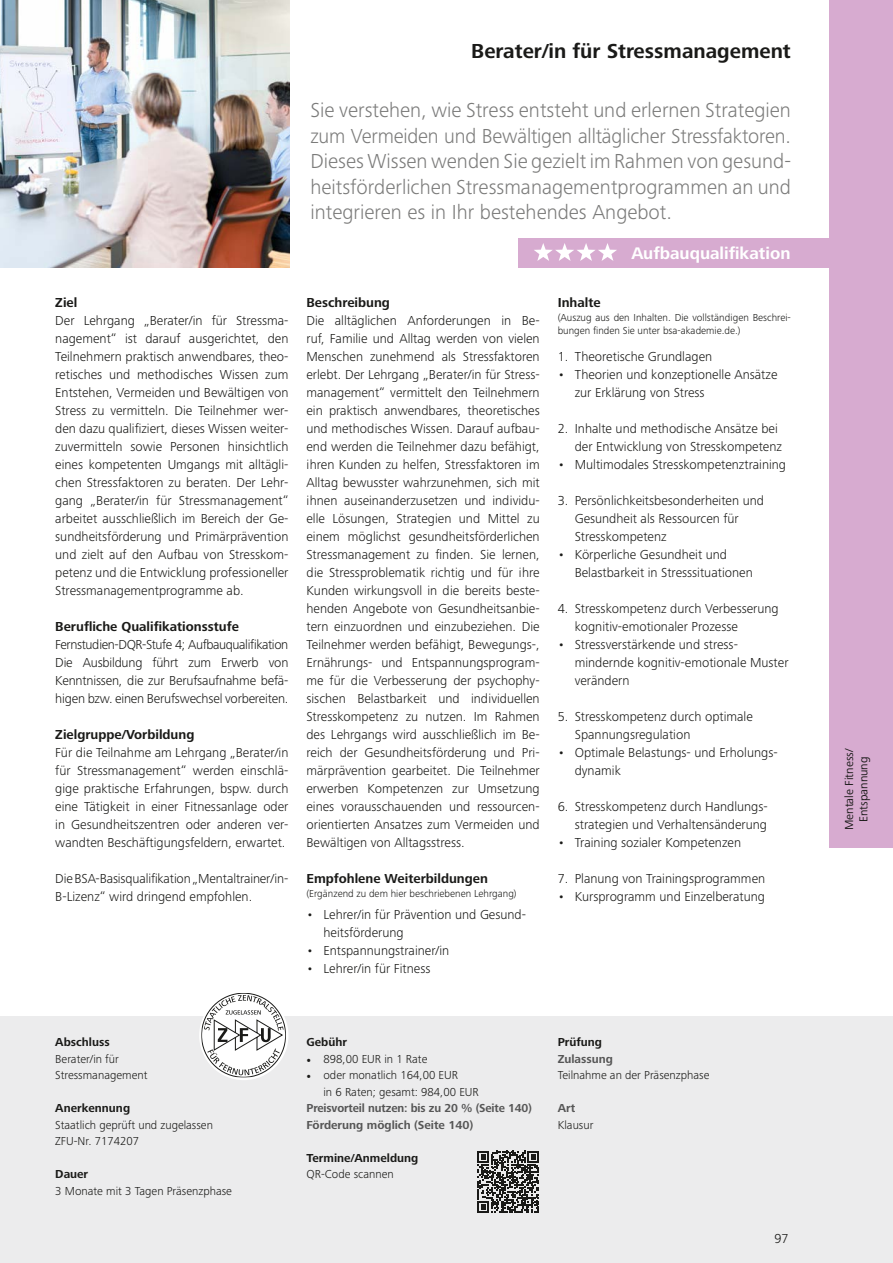
<style>
.page{position:relative;width:893px;height:1263px;background:#fff}
.page>*{position:absolute;margin:0;border:0;box-sizing:border-box;transform-origin:0 0}
.t1{font:300 21px/25.5px "Frutiger Next Pro";color:#7b7b7a;text-align:justify}
.t2{font:700 21px "Frutiger Next Pro";color:#1a1a18}
.t3{font:700 17.4px "Frutiger Next Pro";color:#fff}
.t4{font:300 13.5px/18px "Frutiger Next Pro";color:#1a1a18}
.t5{font:700 13.5px "Frutiger Next Pro";color:#1a1a18}
.t6{font:300 12px/16.5px "Frutiger Next Pro";color:#1a1a18}
.t7{font:700 12px/16.5px "Frutiger Next Pro";letter-spacing:-.005em;color:#565656}
.t8{font:700 12px "Frutiger Next Pro";color:#1a1a18}
.t9{font:12px/14.4px "Frutiger Next Pro";color:#1a1a18;text-align:center}
.t10{font:300 10.5px/13.5px "Frutiger Next Pro";color:#1a1a18}
.s1{font-family:"Minion Pro";font-weight:400}
</style>
<div class="page">
<img style="left:1px;top:0;width:288px;height:268px">
<img style="left:0;top:0;width:1px;height:268px">
<div style="left:0;top:1016px;width:893px;height:247px;background:#ececed"></div>
<svg style="left:477px;top:1151px;width:62px;height:61px"></svg>
<div style="left:199px;top:991px;width:89px;height:89px;background:#fff;border-radius:50%"></div>
<svg style="left:201px;top:993px;width:85px;height:84px"></svg>
<div style="left:519px;top:238px;width:374px;height:30px;background:#d7abd0"></div>
<svg style="left:534px;top:243px;width:83px;height:18px"></svg>
<div style="left:829px;top:0;width:64px;height:848px;background:#d7abd0"></div>
<p class="t5" style="left:55px;top:295px;width:24px">Ziel</p>
<p class="t4" style="left:55px;top:312px;width:235px;text-align:justify">Der Lehrgang „Berater/in für Stressma&shy;nagement“ ist darauf ausgerichtet, den Teilnehmern praktisch anwendbares, theo&shy;retisches und methodisches Wissen zum Entstehen, Vermeiden und Bewältigen von Stress zu vermitteln. Die Teilnehmer wer&shy;den dazu qualifiziert, dieses Wissen weiter&shy;zuvermitteln sowie Personen hinsichtlich eines kompetenten Umgangs mit alltägli&shy;chen Stressfaktoren zu beraten. Der Lehr&shy;gang „Berater/in für Stressmanagement“ arbeitet ausschließlich im Bereich der Ge&shy;sundheitsförderung und Primärprävention und zielt auf den Aufbau von Stresskom&shy;petenz und die Entwicklung professioneller Stressmanagementprogramme ab.</p>
<p class="t5" style="left:55px;top:619px;width:185px">Berufliche Qualifikationsstufe</p>
<p class="t4" style="left:55px;top:636px;width:235px;text-align:justify">Fernstudien-DQR-Stufe 4; Aufbauqualifikation Die Ausbildung führt zum Erwerb von Kenntnissen, die zur Berufsaufnahme befä&shy;higen bzw. einen Berufswechsel vorbereiten.</p>
<p class="t5" style="left:55px;top:727px;width:141px">Zielgruppe/Vorbildung</p>
<p class="t4" style="left:55px;top:744px;width:235px;text-align:justify">Für die Teilnahme am Lehrgang „Berater/in für Stressmanagement“ werden einschlä&shy;gige praktische Erfahrungen, bspw. durch eine Tätigkeit in einer Fitnessanlage oder in Gesundheitszentren oder anderen ver&shy;wandten Beschäftigungsfeldern, erwartet.</p>
<p class="t4" style="left:55px;top:870px;width:235px">Die BSA-Basisqualifikation „Mentaltrainer/in-<br>B-Lizenz“ wird dringend empfohlen.</p>
<h1 class="t2" style="left:471px;top:39px;width:321px">Berater/in für Stressmanagement</h1>
<p class="t1" style="left:310px;top:97px;width:482px">Sie verstehen, wie Stress entsteht und erlernen Strategien zum Vermeiden und Bewältigen alltäglicher Stressfaktoren.<br>Dieses Wissen wenden Sie gezielt im Rahmen von gesund&shy;heitsförderlichen Stressmanagementprogrammen an und integrieren es in Ihr bestehendes Angebot.</p>
<p class="t5" style="left:306px;top:295px;width:85px">Beschreibung</p>
<p class="t4" style="left:306px;top:312px;width:235px;text-align:justify">Die alltäglichen Anforderungen in Be&shy;ruf, Familie und Alltag werden von vielen Menschen zunehmend als Stressfaktoren erlebt. Der Lehrgang „Berater/in für Stress&shy;management“ vermittelt den Teilnehmern ein praktisch anwendbares, theoretisches und methodisches Wissen. Darauf aufbau&shy;end werden die Teilnehmer dazu befähigt, ihren Kunden zu helfen, Stressfaktoren im Alltag bewusster wahrzunehmen, sich mit ihnen auseinanderzusetzen und individu&shy;elle Lösungen, Strategien und Mittel zu einem möglichst gesundheitsförderlichen Stressmanagement zu finden. Sie lernen, die Stressproblematik richtig und für ihre Kunden wirkungsvoll in die bereits beste&shy;henden Angebote von Gesundheitsanbie&shy;tern einzuordnen und einzubeziehen. Die Teilnehmer werden befähigt, Bewegungs-, Ernährungs- und Entspannungsprogram&shy;me für die Verbesserung der psychophy&shy;sischen Belastbarkeit und individuellen Stresskompetenz zu nutzen. Im Rahmen des Lehrgangs wird ausschließlich im Be&shy;reich der Gesundheitsförderung und Pri&shy;märprävention gearbeitet. Die Teilnehmer erwerben Kompetenzen zur Umsetzung eines vorausschauenden und ressourcen&shy;orientierten Ansatzes zum Vermeiden und Bewältigen von Alltagsstress.</p>
<p class="t5" style="left:306px;top:871px;width:183px">Empfohlene Weiterbildungen</p>
<p class="t10" style="left:306px;top:887px;width:212px">(Ergänzend zu dem hier beschriebenen Lehrgang)</p>
<p class="t4" style="left:323px;top:906px;width:204px;text-indent:-17px">• Lehrer/in für Prävention und Gesund&shy;heitsförderung</p>
<p class="t4" style="left:306px;top:942px;width:144px">• Entspannungstrainer/in</p>
<p class="t4" style="left:306px;top:960px;width:126px">• Lehrer/in für Fitness</p>
<p class="t3" style="left:631px;top:243px;width:161px">Aufbauqualifikation</p>
<p class="t5" style="left:558px;top:295px;width:45px">Inhalte</p>
<p class="t10" style="left:558px;top:311px;width:235px">(Auszug aus den Inhalten. Die vollständigen Beschrei&shy;bungen finden Sie unter bsa-akademie.de.)</p>
<p class="t4" style="left:558px;top:347px;width:156px">1. Theoretische Grundlagen</p>
<p class="t4" style="left:575px;top:365px;width:204px;text-indent:-17px">• Theorien und konzeptionelle Ansätze zur Erklärung von Stress</p>
<p class="t4" style="left:575px;top:419px;width:209px;text-indent:-17px">2. Inhalte und methodische Ansätze bei der Entwicklung von Stresskompetenz</p>
<p class="t4" style="left:558px;top:455px;width:230px">• Multimodales Stresskompetenztraining</p>
<p class="t4" style="left:575px;top:491px;width:191px;text-indent:-17px">3. Persönlichkeitsbesonderheiten und<br>Gesundheit als Ressourcen für<br>Stresskompetenz</p>
<p class="t4" style="left:575px;top:545px;width:180px;text-indent:-17px">• Körperliche Gesundheit und<br>Belastbarkeit in Stresssituationen</p>
<p class="t4" style="left:575px;top:599px;width:205px;text-indent:-17px">4. Stresskompetenz durch Verbesserung kognitiv-emotionaler Prozesse</p>
<p class="t4" style="left:575px;top:635px;width:215px;text-indent:-17px">• Stressverstärkende und stress&shy;mindernde kognitiv-emotionale Muster verändern</p>
<p class="t4" style="left:575px;top:707px;width:180px;text-indent:-17px">5. Stresskompetenz durch optimale<br>Spannungsregulation</p>
<p class="t4" style="left:575px;top:743px;width:204px;text-indent:-17px">• Optimale Belastungs- und Erholungs&shy;dynamik</p>
<p class="t4" style="left:558px;top:797px;width:212px;text-align:right">6. Stresskompetenz durch Handlungs&shy;strategien und Verhaltensänderung</p>
<p class="t4" style="left:558px;top:833px;width:185px">• Training sozialer Kompetenzen</p>
<p class="t4" style="left:558px;top:869px;width:209px">7. Planung von Trainingsprogrammen</p>
<p class="t4" style="left:558px;top:887px;width:209px">• Kursprogramm und Einzelberatung</p>
<p class="t8" style="left:55px;top:1035px;width:56px">Abschluss</p>
<p class="t6" style="left:55px;top:1050px;width:94px">Berater/in für<br>Stressmanagement</p>
<p class="t8" style="left:55px;top:1101px;width:76px">Anerkennung</p>
<p class="t6" style="left:55px;top:1116px;width:159px">Staatlich geprüft und zugelassen<br>ZFU-Nr. 7174207</p>
<p class="t8" style="left:55px;top:1167px;width:35px">Dauer</p>
<p class="t6" style="left:55px;top:1182px;width:178px">3 Monate mit 3 Tagen Präsenzphase</p>
<p class="t8" style="left:306px;top:1035px;width:42px">Gebühr</p>
<p class="t6" style="left:306px;top:1050px;width:122px"><span class="s1">•</span> 898,00 EUR in 1 Rate</p>
<p class="t6" style="left:323px;top:1067px;width:157px;text-indent:-17px"><span class="s1">•</span> oder monatlich 164,00 EUR<br>in 6 Raten; gesamt: 984,00 EUR</p>
<p class="t7" style="left:306px;top:1100px;width:227px">Preisvorteil nutzen: bis zu 20 % (Seite 140)<br>Förderung möglich (Seite 140)</p>
<p class="t8" style="left:306px;top:1151px;width:113px">Termine/Anmeldung</p>
<p class="t6" style="left:306px;top:1166px;width:89px">QR-Code scannen</p>
<p class="t8" style="left:558px;top:1035px;width:46px">Prüfung</p>
<p class="t7" style="left:558px;top:1050px;width:57px">Zulassung</p>
<p class="t6" style="left:558px;top:1067px;width:153px">Teilnahme an der Präsenzphase</p>
<p class="t7" style="left:558px;top:1100px;width:19px">Art</p>
<p class="t6" style="left:558px;top:1116px;width:37px">Klausur</p>
<p class="t4" style="left:774px;top:1229px;width:16px">97</p>
<p class="t9" style="left:842px;top:830px;width:84px;rotate:-90deg">Mentale Fitness/<br>Entspannung</p>
</div>
